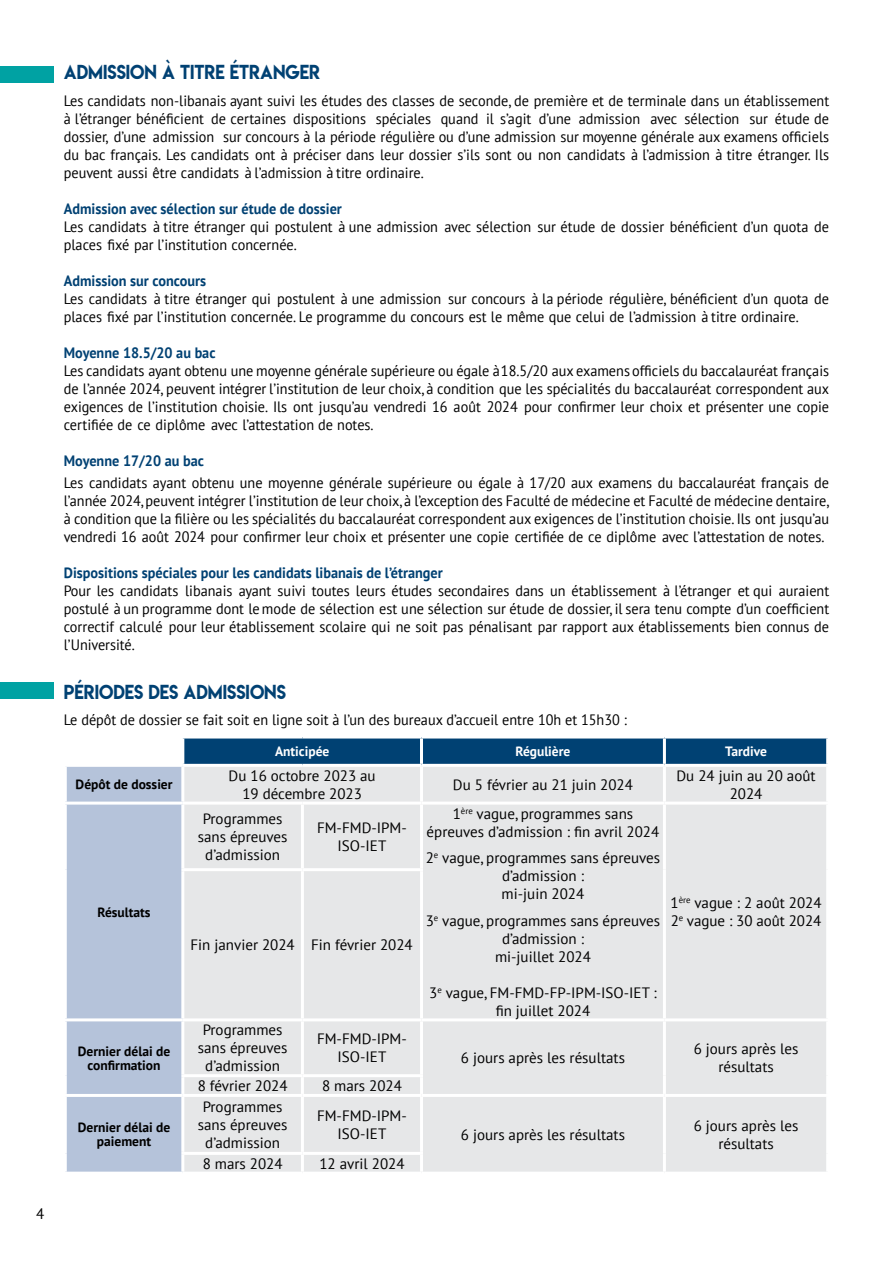
<style>
.page{position:relative;width:893px;height:1263px;background:#fff}
.page>*{position:absolute;margin:0;border:0;box-sizing:border-box;transform-origin:0 0}
.t1{font:18px "Lemon Milk";color:#004173;scale:.95 1}
.t2{font:15px/18px "PT Sans";color:#000;text-align:justify;scale:.95 1}
.t3{font:15px/18px "PT Sans";color:#000;text-align:center}
.t4{font:700 15px "PT Sans";color:#004173;scale:.95 1}
.t5{font:700 13.5px/14.1px "PT Sans";color:#000;text-align:center}
.t6{font:700 13.5px "PT Sans";color:#fff}
</style>
<div class="page">
<svg style="left:184px;top:738px;width:642px;height:26px;background:#074676"></svg>
<div style="left:67px;top:767px;width:114px;height:404px;background:#b5c3da"></div>
<div style="left:184px;top:767px;width:642px;height:404px;background:#e6e7e8"></div>
<hr style="left:420px;top:767px;width:3px;height:34px;background:#fff">
<hr style="left:663px;top:767px;width:3px;height:34px;background:#fff">
<hr style="left:183px;top:801px;width:119px;height:3px;background:#fff">
<hr style="left:302px;top:801px;width:119px;height:3px;background:#fff">
<hr style="left:301px;top:804px;width:3px;height:64px;background:#fff">
<hr style="left:421px;top:801px;width:243px;height:3px;background:#fff">
<hr style="left:420px;top:804px;width:3px;height:64px;background:#fff">
<hr style="left:664px;top:801px;width:165px;height:3px;background:#fff">
<hr style="left:663px;top:804px;width:3px;height:66px;background:#fff">
<hr style="left:663px;top:870px;width:3px;height:148px;background:#fff">
<hr style="left:181px;top:868px;width:121px;height:3px;background:#fff">
<hr style="left:302px;top:868px;width:121px;height:3px;background:#fff">
<hr style="left:301px;top:871px;width:3px;height:147px;background:#fff">
<hr style="left:420px;top:871px;width:3px;height:147px;background:#fff">
<hr style="left:183px;top:1018px;width:119px;height:3px;background:#fff">
<hr style="left:302px;top:1018px;width:119px;height:3px;background:#fff">
<hr style="left:301px;top:1021px;width:3px;height:53px;background:#fff">
<hr style="left:421px;top:1018px;width:243px;height:3px;background:#fff">
<hr style="left:420px;top:1021px;width:3px;height:53px;background:#fff">
<hr style="left:664px;top:1018px;width:165px;height:3px;background:#fff">
<hr style="left:663px;top:1021px;width:3px;height:55px;background:#fff">
<hr style="left:663px;top:1076px;width:3px;height:18px;background:#fff">
<hr style="left:181px;top:1074px;width:121px;height:3px;background:#fff">
<hr style="left:302px;top:1074px;width:121px;height:3px;background:#fff">
<hr style="left:301px;top:1077px;width:3px;height:17px;background:#fff">
<hr style="left:420px;top:1077px;width:3px;height:17px;background:#fff">
<hr style="left:183px;top:1094px;width:119px;height:3px;background:#fff">
<hr style="left:302px;top:1094px;width:119px;height:3px;background:#fff">
<hr style="left:301px;top:1097px;width:3px;height:55px;background:#fff">
<hr style="left:421px;top:1094px;width:243px;height:3px;background:#fff">
<hr style="left:420px;top:1097px;width:3px;height:55px;background:#fff">
<hr style="left:664px;top:1094px;width:165px;height:3px;background:#fff">
<hr style="left:663px;top:1097px;width:3px;height:56px;background:#fff">
<hr style="left:663px;top:1153px;width:3px;height:18px;background:#fff">
<hr style="left:181px;top:1152px;width:121px;height:3px;background:#fff">
<hr style="left:302px;top:1152px;width:121px;height:3px;background:#fff">
<hr style="left:301px;top:1155px;width:3px;height:16px;background:#fff">
<hr style="left:420px;top:1155px;width:3px;height:16px;background:#fff">
<hr style="left:64px;top:801px;width:119px;height:3px;background:#fff">
<hr style="left:64px;top:1018px;width:119px;height:3px;background:#fff">
<hr style="left:64px;top:1094px;width:119px;height:3px;background:#fff">
<hr style="left:420px;top:738px;width:3px;height:26px;background:#fff">
<hr style="left:663px;top:738px;width:3px;height:26px;background:#fff">
<div style="left:0;top:66px;width:54px;height:16px;background:#00a2a3"></div>
<div style="left:0;top:682px;width:54px;height:17px;background:#00a2a3"></div>
<p class="t3" style="left:36px;top:1204px;width:10px">4</p>
<p class="t1" style="left:64px;top:60px;width:271px">ADMISSION À TITRE ÉTRANGER</p>
<p class="t2" style="left:64px;top:91px;width:807px">Les candidats non-libanais ayant suivi les études des classes de seconde, de première et de terminale dans un établissement à l’étranger bénéficient de certaines dispositions spéciales quand il s’agit d’une admission avec sélection sur étude de dossier, d’une admission sur concours à la période régulière ou d’une admission sur moyenne générale aux examens officiels du bac français. Les candidats ont à préciser dans leur dossier s’ils sont ou non candidats à l’admission à titre étranger. Ils peuvent aussi être candidats à l’admission à titre ordinaire.</p>
<p class="t4" style="left:64px;top:199px;width:294px">Admission avec sélection sur étude de dossier</p>
<p class="t2" style="left:64px;top:217px;width:807px">Les candidats à titre étranger qui postulent à une admission avec sélection sur étude de dossier bénéficient d’un quota de places fixé par l’institution concernée.</p>
<p class="t4" style="left:64px;top:271px;width:151px">Admission sur concours</p>
<p class="t2" style="left:64px;top:289px;width:807px">Les candidats à titre étranger qui postulent à une admission sur concours à la période régulière, bénéficient d’un quota de places fixé par l’institution concernée. Le programme du concours est le même que celui de l’admission à titre ordinaire.</p>
<p class="t4" style="left:64px;top:343px;width:161px">Moyenne 18.5/20 au bac</p>
<p class="t2" style="left:64px;top:361px;width:807px">Les candidats ayant obtenu une moyenne générale supérieure ou égale à 18.5/20 aux examens officiels du baccalauréat français de l’année 2024, peuvent intégrer l’institution de leur choix, à condition que les spécialités du baccalauréat correspondent aux exigences de l’institution choisie. Ils ont jusqu’au vendredi 16 août 2024 pour confirmer leur choix et présenter une copie certifiée de ce diplôme avec l’attestation de notes.</p>
<p class="t4" style="left:64px;top:451px;width:149px">Moyenne 17/20 au bac</p>
<p class="t2" style="left:64px;top:474px;width:807px">Les candidats ayant obtenu une moyenne générale supérieure ou égale à 17/20 aux examens du baccalauréat français de l’année 2024, peuvent intégrer l’institution de leur choix, à l’exception des Faculté de médecine et Faculté de médecine dentaire, à condition que la filière ou les spécialités du baccalauréat correspondent aux exigences de l’institution choisie. Ils ont jusqu’au vendredi 16 août 2024 pour confirmer leur choix et présenter une copie certifiée de ce diplôme avec l’attestation de notes.</p>
<p class="t4" style="left:64px;top:563px;width:400px">Dispositions spéciales pour les candidats libanais de l’étranger</p>
<p class="t2" style="left:64px;top:582px;width:807px">Pour les candidats libanais ayant suivi toutes leurs études secondaires dans un établissement à l’étranger et qui auraient postulé à un programme dont le mode de sélection est une sélection sur étude de dossier, il sera tenu compte d’un coefficient correctif calculé pour leur établissement scolaire qui ne soit pas pénalisant par rapport aux établissements bien connus de l’Université.</p>
<p class="t1" style="left:64px;top:679px;width:235px">PÉRIODES DES ADMISSIONS</p>
<p class="t2" style="left:64px;top:711px;width:594px">Le dépôt de dossier se fait soit en ligne soit à l’un des bureaux d’accueil entre 10h et 15h30 :</p>
<p class="t6" style="left:275px;top:742px;width:56px">Anticipée</p>
<p class="t6" style="left:516px;top:742px;width:56px">Régulière</p>
<p class="t6" style="left:725px;top:742px;width:43px">Tardive</p>
<p class="t5" style="left:76px;top:777px;width:98px">Dépôt de dossier</p>
<p class="t3" style="left:229px;top:766px;width:149px">Du 16 octobre 2023 au<br>19 décembre 2023</p>
<p class="t3" style="left:453px;top:775px;width:181px">Du 5 février au 21 juin 2024</p>
<p class="t3" style="left:676px;top:766px;width:141px">Du 24 juin au 20 août<br>2024</p>
<p class="t5" style="left:98px;top:904px;width:55px">Résultats</p>
<p class="t5" style="left:78px;top:1043px;width:94px">Dernier délai de confirmation</p>
<p class="t5" style="left:78px;top:1120px;width:94px">Dernier délai de paiement</p>
<p class="t3" style="left:198px;top:809px;width:91px">Programmes sans épreuves d’admission</p>
<p class="t3" style="left:317px;top:818px;width:91px">FM-FMD-IPM-<br>ISO-IET</p>
<p class="t3" style="left:190px;top:936px;width:224px">Fin janvier 2024 Fin février 2024</p>
<p class="t3" style="left:198px;top:1021px;width:91px">Programmes sans épreuves d’admission</p>
<p class="t3" style="left:317px;top:1030px;width:91px">FM-FMD-IPM-<br>ISO-IET</p>
<p class="t3" style="left:198px;top:1076px;width:91px">8 février 2024</p>
<p class="t3" style="left:322px;top:1076px;width:81px">8 mars 2024</p>
<p class="t3" style="left:198px;top:1097px;width:91px">Programmes sans épreuves d’admission</p>
<p class="t3" style="left:317px;top:1106px;width:91px">FM-FMD-IPM-<br>ISO-IET</p>
<p class="t3" style="left:203px;top:1154px;width:81px">8 mars 2024</p>
<p class="t3" style="left:319px;top:1154px;width:87px">12 avril 2024</p>
<p class="t3" style="left:427px;top:804px;width:234px">1<sup>ère</sup> vague, programmes sans épreuves d’admission : fin avril 2024</p>
<p class="t3" style="left:426px;top:848px;width:236px">2<sup>e</sup> vague, programmes sans épreuves d’admission :<br>mi-juin 2024</p>
<p class="t3" style="left:426px;top:911px;width:236px">3<sup>e</sup> vague, programmes sans épreuves d’admission :<br>mi-juillet 2024</p>
<p class="t3" style="left:429px;top:983px;width:229px">3<sup>e</sup> vague, FM-FMD-FP-IPM-ISO-IET : fin juillet 2024</p>
<p class="t3" style="left:670px;top:893px;width:153px;text-align:left">1<sup>ère</sup> vague : 2 août 2024<br>2<sup>e</sup> vague : 30 août 2024</p>
<p class="t3" style="left:461px;top:1049px;width:166px">6 jours après les résultats</p>
<p class="t3" style="left:694px;top:1040px;width:106px">6 jours après les résultats</p>
<p class="t3" style="left:461px;top:1125px;width:166px">6 jours après les résultats</p>
<p class="t3" style="left:694px;top:1116px;width:106px">6 jours après les résultats</p>
</div>
